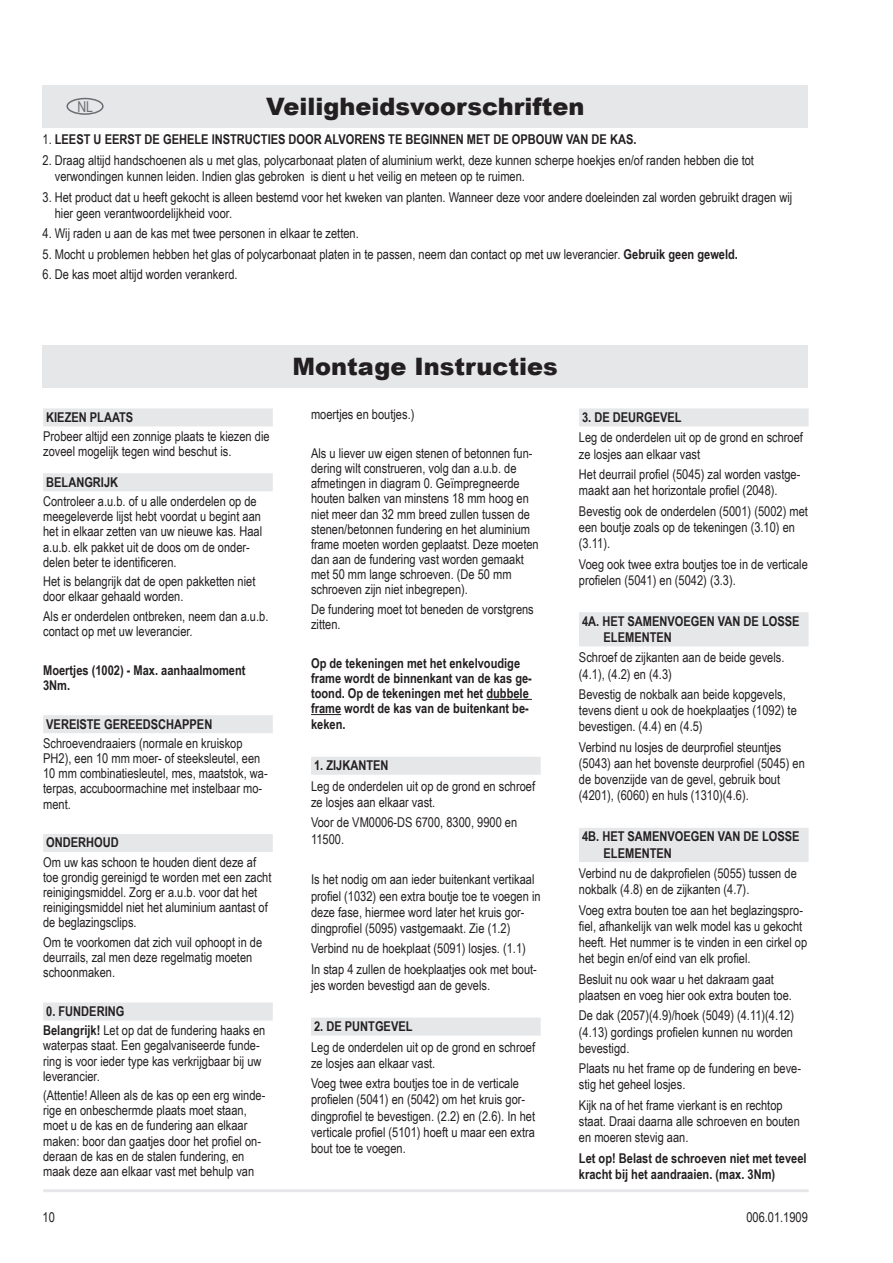
<style>
.page{position:relative;width:893px;height:1263px;background:#fff}
.page>*{position:absolute;margin:0;border:0;box-sizing:border-box;transform-origin:0 0}
.t1{font:900 24px "Arial";color:#231f20}
.t2{font:15px "Arial Narrow";color:#6c6d70}
.t3{font:13.5px/15.1px "Arial Narrow";color:#231f20}
.t4{font:700 13.5px/15.5px "Arial Narrow";color:#231f20}
.s1{font-weight:400}
.s2{font-weight:700}
</style>
<div class="page">
<hr style="left:43px;top:1189px;width:766px;height:3px;background:#e6e7e9">
<div style="left:43px;top:345px;width:765px;height:43px;background:#e6e7e9"></div>
<div style="left:43px;top:85px;width:765px;height:43px;background:#e6e7e9"></div>
<div style="left:43px;top:408px;width:230px;height:18px;background:#e6e7e9"></div>
<div style="left:43px;top:473px;width:230px;height:18px;background:#e6e7e9"></div>
<div style="left:43px;top:715px;width:230px;height:18px;background:#e6e7e9"></div>
<div style="left:43px;top:834px;width:230px;height:18px;background:#e6e7e9"></div>
<div style="left:43px;top:1002px;width:230px;height:18px;background:#e6e7e9"></div>
<hr style="left:486px;top:699px;width:46px;height:1px;background:#231f20">
<hr style="left:311px;top:714px;width:30px;height:1px;background:#231f20">
<div style="left:311px;top:757px;width:230px;height:18px;background:#e6e7e9"></div>
<div style="left:311px;top:1017px;width:230px;height:18px;background:#e6e7e9"></div>
<div style="left:579px;top:408px;width:230px;height:18px;background:#e6e7e9"></div>
<div style="left:579px;top:612px;width:230px;height:18px;background:#e6e7e9"></div>
<div style="left:579px;top:628px;width:230px;height:18px;background:#e6e7e9"></div>
<div style="left:579px;top:828px;width:230px;height:18px;background:#e6e7e9"></div>
<div style="left:579px;top:844px;width:230px;height:18px;background:#e6e7e9"></div>
<div style="left:66px;top:98px;width:38px;height:17px;border:2px solid #6c6d70;border-radius:50%"></div>
<h1 class="t1" style="left:266px;top:89px;width:320px">Veiligheidsvoorschriften</h1>
<p class="t2" style="left:77px;top:95px;width:17px">NL</p>
<p class="t4" style="left:43px;top:131px;width:595px"><span class="s1">1.</span> LEEST U EERST DE GEHELE INSTRUCTIES DOOR ALVORENS TE BEGINNEN MET DE OPBOUW VAN DE KAS.</p>
<p class="t3" style="left:55px;top:152px;width:701px;line-height:16.2px;text-indent:-12px">2. Draag altijd handschoenen als u met glas, polycarbonaat platen of aluminium werkt, deze kunnen scherpe hoekjes en/of randen hebben die tot verwondingen kunnen leiden. Indien glas gebroken is dient u het veilig en meteen op te ruimen.</p>
<p class="t3" style="left:55px;top:188px;width:739px;line-height:16.2px;text-indent:-12px">3. Het product dat u heeft gekocht is alleen bestemd voor het kweken van planten. Wanneer deze voor andere doeleinden zal worden gebruikt dragen wij hier geen verantwoordelijkheid voor.</p>
<p class="t3" style="left:43px;top:225px;width:318px">4. Wij raden u aan de kas met twee personen in elkaar te zetten.</p>
<p class="t3" style="left:43px;top:246px;width:697px">5. Mocht u problemen hebben het glas of polycarbonaat platen in te passen, neem dan contact op met uw leverancier. <span class="s2">Gebruik geen geweld.</span></p>
<p class="t3" style="left:43px;top:266px;width:197px">6. De kas moet altijd worden verankerd.</p>
<p class="t4" style="left:46px;top:409px;width:89px">KIEZEN PLAATS</p>
<p class="t3" style="left:43px;top:428px;width:228px">Probeer altijd een zonnige plaats te kiezen die zoveel mogelijk tegen wind beschut is.</p>
<p class="t4" style="left:46px;top:474px;width:73px">BELANGRIJK</p>
<p class="t3" style="left:43px;top:493px;width:221px">Controleer a.u.b. of u alle onderdelen op de meegeleverde lijst hebt voordat u begint aan het in elkaar zetten van uw nieuwe kas. Haal a.u.b. elk pakket uit de doos om de onder&shy;delen beter te identificeren.</p>
<p class="t3" style="left:43px;top:573px;width:214px">Het is belangrijk dat de open pakketten niet door elkaar gehaald worden.</p>
<p class="t3" style="left:43px;top:608px;width:227px">Als er onderdelen ontbreken, neem dan a.u.b. contact op met uw leverancier.</p>
<p class="t4" style="left:43px;top:662px;width:204px">Moertjes (1002) - Max. aanhaalmoment<br>3Nm.</p>
<p class="t4" style="left:46px;top:715px;width:168px">VEREISTE GEREEDSCHAPPEN</p>
<p class="t3" style="left:43px;top:735px;width:226px">Schroevendraaiers (normale en kruiskop PH2), een 10 mm moer- of steeksleutel, een 10 mm combinatiesleutel, mes, maatstok, wa&shy;terpas, accuboormachine met instelbaar mo&shy;ment.</p>
<p class="t4" style="left:46px;top:834px;width:74px">ONDERHOUD</p>
<p class="t3" style="left:43px;top:854px;width:230px">Om uw kas schoon te houden dient deze af toe grondig gereinigd te worden met een zacht reinigingsmiddel. Zorg er a.u.b. voor dat het reinigingsmiddel niet het aluminium aantast of de beglazingsclips.</p>
<p class="t3" style="left:43px;top:934px;width:221px">Om te voorkomen dat zich vuil ophoopt in de deurrails, zal men deze regelmatig moeten schoonmaken.</p>
<p class="t3" style="left:43px;top:1001px;width:224px;line-height:19.4px"><span class="s2">0. FUNDERING<br>Belangrijk!</span> Let op dat de fundering haaks en</p>
<p class="t3" style="left:43px;top:1038px;width:220px">waterpas staat. Een gegalvaniseerde funde&shy;ring is voor ieder type kas verkrijgbaar bij uw leverancier.</p>
<p class="t3" style="left:43px;top:1087px;width:224px">(Attentie! Alleen als de kas op een erg winde&shy;rige en onbeschermde plaats moet staan, moet u de kas en de fundering aan elkaar maken: boor dan gaatjes door het profiel on&shy;deraan de kas en de stalen fundering, en maak deze aan elkaar vast met behulp van</p>
<p class="t3" style="left:43px;top:1209px;width:14px">10</p>
<h1 class="t1" style="left:293px;top:349px;width:267px">Montage Instructies</h1>
<p class="t3" style="left:311px;top:406px;width:105px">moertjes en boutjes.)</p>
<p class="t3" style="left:311px;top:445px;width:229px">Als u liever uw eigen stenen of betonnen fun&shy;dering wilt construeren, volg dan a.u.b. de afmetingen in diagram 0. Geïmpregneerde houten balken van minstens 18 mm hoog en niet meer dan 32 mm breed zullen tussen de stenen/betonnen fundering en het aluminium frame moeten worden geplaatst. Deze moeten dan aan de fundering vast worden gemaakt met 50 mm lange schroeven. (De 50 mm schroeven zijn niet inbegrepen).</p>
<p class="t3" style="left:311px;top:601px;width:224px">De fundering moet tot beneden de vorstgrens zitten.</p>
<p class="t4" style="left:311px;top:654px;width:222px">Op de tekeningen met het enkelvoudige frame wordt de binnenkant van de kas ge&shy;toond. Op de tekeningen met het dubbele frame wordt de kas van de buitenkant be&shy;keken.</p>
<p class="t4" style="left:314px;top:757px;width:76px">1. ZIJKANTEN</p>
<p class="t3" style="left:311px;top:777px;width:226px;line-height:16.2px">Leg de onderdelen uit op de grond en schroef ze losjes aan elkaar vast.</p>
<p class="t3" style="left:311px;top:814px;width:208px;line-height:16.2px">Voor de VM0006-DS 6700, 8300, 9900 en<br>11500.</p>
<p class="t3" style="left:311px;top:871px;width:231px;line-height:16.2px">Is het nodig om aan ieder buitenkant vertikaal profiel (1032) een extra boutje toe te voegen in deze fase, hiermee word later het kruis gor&shy;dingprofiel (5095) vastgemaakt. Zie (1.2)</p>
<p class="t3" style="left:311px;top:938px;width:227px;line-height:20.4px">Verbind nu de hoekplaat (5091) losjes. (1.1)<br>In stap 4 zullen de hoekplaatjes ook met bout-</p>
<p class="t3" style="left:311px;top:977px;width:181px">jes worden bevestigd aan de gevels.</p>
<p class="t4" style="left:314px;top:1018px;width:100px">2. DE PUNTGEVEL</p>
<p class="t3" style="left:311px;top:1038px;width:226px;line-height:16.2px">Leg de onderdelen uit op de grond en schroef ze losjes aan elkaar vast.</p>
<p class="t3" style="left:311px;top:1075px;width:226px;line-height:16.2px">Voeg twee extra boutjes toe in de verticale profielen (5041) en (5042) om het kruis gor&shy;dingprofiel te bevestigen. (2.2) en (2.6). In het verticale profiel (5101) hoeft u maar een extra bout toe te voegen.</p>
<p class="t4" style="left:582px;top:409px;width:101px">3. DE DEURGEVEL</p>
<p class="t3" style="left:579px;top:429px;width:226px;line-height:16.2px">Leg de onderdelen uit op de grond en schroef ze losjes aan elkaar vast</p>
<p class="t3" style="left:579px;top:466px;width:223px;line-height:16.2px">Het deurrail profiel (5045) zal worden vastge&shy;maakt aan het horizontale profiel (2048).</p>
<p class="t3" style="left:579px;top:502px;width:230px;line-height:16.2px">Bevestig ook de onderdelen (5001) (5002) met een boutje zoals op de tekeningen (3.10) en (3.11).</p>
<p class="t3" style="left:579px;top:555px;width:230px;line-height:16.2px">Voeg ook twee extra boutjes toe in de verticale profielen (5041) en (5042) (3.3).</p>
<p class="t4" style="left:604px;top:612px;width:198px;line-height:16.2px;text-indent:-22px">4A. HET SAMENVOEGEN VAN DE LOSSE<br>ELEMENTEN</p>
<p class="t3" style="left:579px;top:649px;width:207px;line-height:16.2px">Schroef de zijkanten aan de beide gevels. (4.1), (4.2) en (4.3)</p>
<p class="t3" style="left:579px;top:686px;width:219px;line-height:16.2px">Bevestig de nokbalk aan beide kopgevels, tevens dient u ook de hoekplaatjes (1092) te bevestigen. (4.4) en (4.5)</p>
<p class="t3" style="left:579px;top:738px;width:227px;line-height:16.2px">Verbind nu losjes de deurprofiel steuntjes (5043) aan het bovenste deurprofiel (5045) en de bovenzijde van de gevel, gebruik bout (4201), (6060) en huls (1310)(4.6).</p>
<p class="t4" style="left:604px;top:828px;width:198px;line-height:16.2px;text-indent:-22px">4B. HET SAMENVOEGEN VAN DE LOSSE<br>ELEMENTEN</p>
<p class="t3" style="left:579px;top:865px;width:219px;line-height:16.2px">Verbind nu de dakprofielen (5055) tussen de nokbalk (4.8) en de zijkanten (4.7).</p>
<p class="t3" style="left:579px;top:901px;width:230px;line-height:16.2px">Voeg extra bouten toe aan het beglazingspro&shy;fiel, afhankelijk van welk model kas u gekocht heeft. Het nummer is te vinden in een cirkel op het begin en/of eind van elk profiel.</p>
<p class="t3" style="left:579px;top:970px;width:214px;line-height:16.2px">Besluit nu ook waar u het dakraam gaat plaatsen en voeg hier ook extra bouten toe.</p>
<p class="t3" style="left:579px;top:1007px;width:217px;line-height:16.2px;text-align:justify">De dak (2057)(4.9)/hoek (5049) (4.11)(4.12) (4.13) gordings profielen kunnen nu worden bevestigd.</p>
<p class="t3" style="left:579px;top:1060px;width:224px;line-height:16.2px">Plaats nu het frame op de fundering en beve&shy;stig het geheel losjes.</p>
<p class="t3" style="left:579px;top:1096px;width:222px;line-height:16.2px">Kijk na of het frame vierkant is en rechtop staat. Draai daarna alle schroeven en bouten en moeren stevig aan.</p>
<p class="t4" style="left:579px;top:1149px;width:229px;line-height:16.2px">Let op! Belast de schroeven niet met teveel kracht bij het aandraaien. (max. 3Nm)</p>
<p class="t3" style="left:746px;top:1209px;width:63px">006.01.1909</p>
</div>
